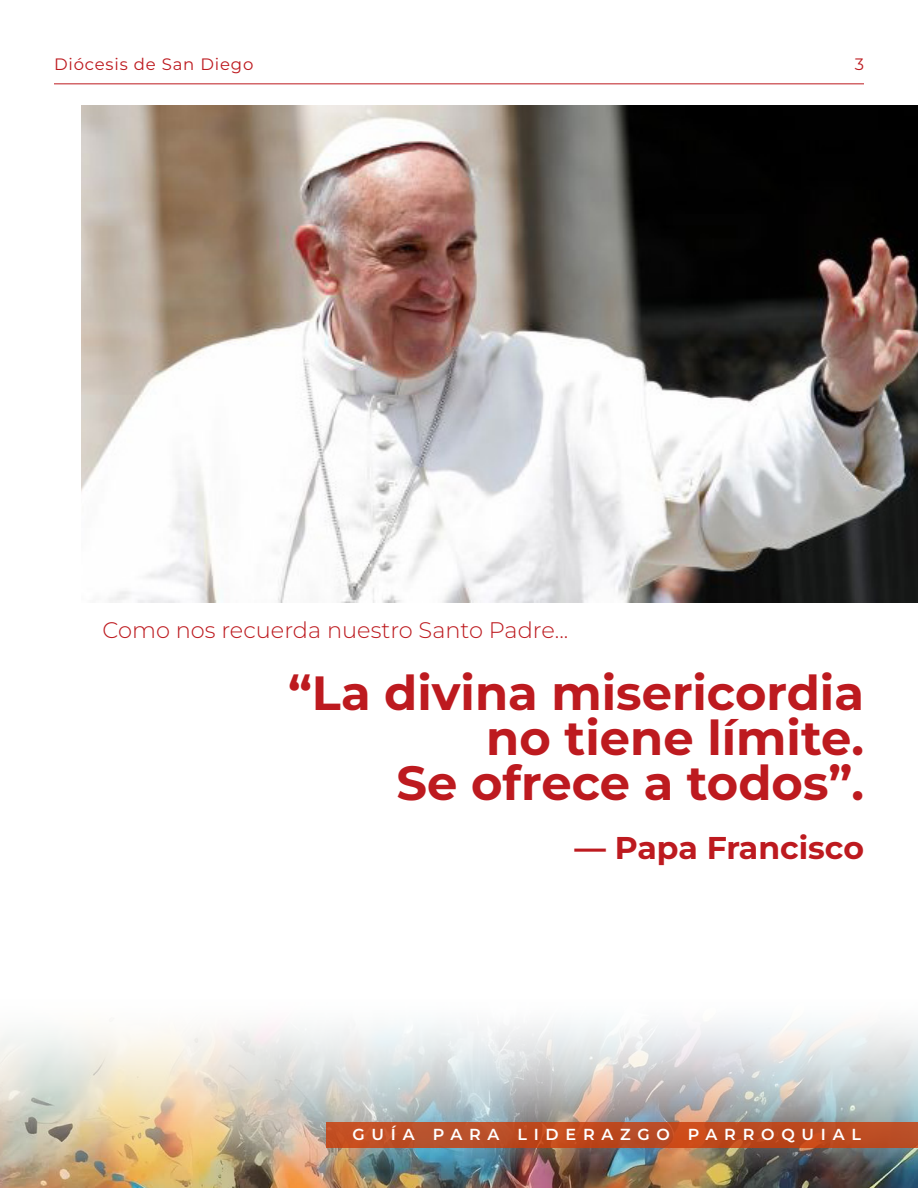
<style>
.page{position:relative;width:918px;height:1188px;background:#fff}
.page>*{position:absolute;margin:0;border:0;box-sizing:border-box;transform-origin:0 0}
.small_body{font:700 48px/45px "Montserrat";color:#bd1a1f;text-align:right}
.small_body-2{font:700 31.5px "Montserrat";letter-spacing:-.005em;color:#bd1a1f}
.small_body-3{font:300 22.5px "Montserrat";color:#bd1a1f}
.t1{font:16.5px "Montserrat";letter-spacing:.05em;color:#bd1a1f}
.t2{font:600 15.9px "Montserrat";letter-spacing:.425em;color:#fff}
</style>
<div class="page">
<hr style="left:54px;top:83px;width:810px;height:1px;background:#bd1a1f">
<img style="left:0;top:1021px;width:918px;height:167px">
<svg style="left:326px;top:1122px;width:592px;height:25px;background:#bd4b21"></svg>
<img style="left:81px;top:106px;width:837px;height:496px">
<p class="t1" style="left:54px;top:53px;width:201px">Diócesis de San Diego</p>
<p class="t1" style="left:855px;top:53px;width:11px">3</p>
<p class="small_body-3" style="left:103px;top:615px;width:467px">Como nos recuerda nuestro Santo Padre...</p>
<p class="small_body" style="left:288px;top:668px;width:577px">“La divina misericordia no tiene límite.<br>Se ofrece a todos”.</p>
<p class="small_body-2" style="left:575px;top:825px;width:291px">— Papa Francisco</p>
<p class="t2" style="left:352px;top:1123px;width:510px">GUÍA PARA LIDERAZGO PARROQUIAL</p>
</div>
